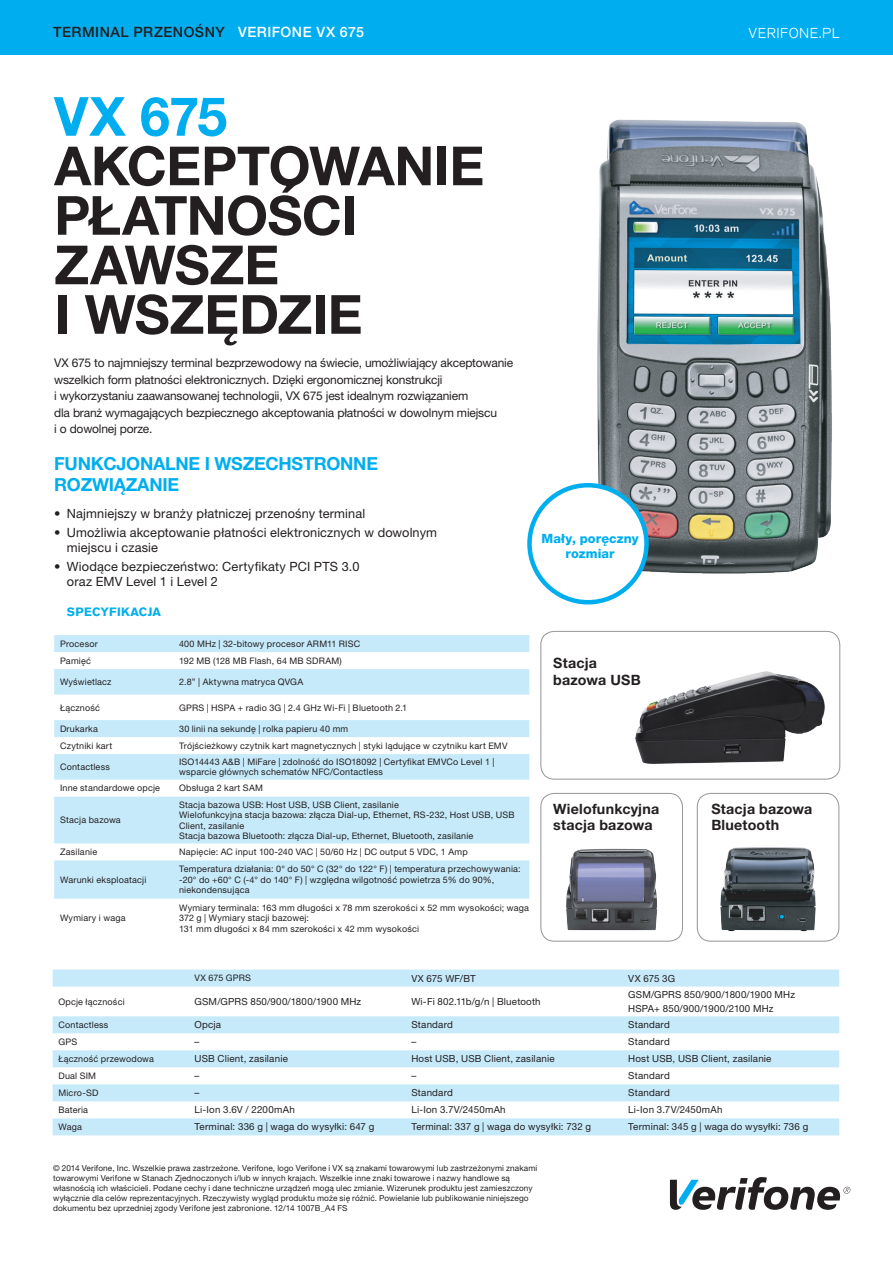
<style>
.page{position:relative;width:893px;height:1263px;background:#fff}
.page>*{position:absolute;margin:0;border:0;box-sizing:border-box;transform-origin:0 0}
.t1{font:700 54px/49.5px "Helvetica Neue LT Pro";letter-spacing:-.01em;color:#231f20}
.t2{font:700 18px "Helvetica Neue LT Pro";letter-spacing:-.015em;color:#00aeef}
.Caption_-_Feature_Bl{font:700 14.25px/16.5px "Helvetica Neue LT Pro";letter-spacing:.01em;color:#231f20}
.t3{font:500 14.25px "Helvetica Neue LT Pro";letter-spacing:.035em;color:#231f20}
.t4{font:300 14.25px "Akzidenz Grotesk BE";letter-spacing:.035em;color:#fff}
.t5{font:12.75px/15px "Helvetica Neue LT Pro";letter-spacing:.01em;color:#231f20}
.Caption_-_Circle{font:800 12.75px/15px "Helvetica Neue LT Pro";letter-spacing:.005em;color:#00aeef;text-align:center}
.t6{font:12px/16.5px "Helvetica Neue LT Pro";letter-spacing:-.015em;color:#231f20}
.t7{font:700 12px "Akzidenz Grotesk BE";letter-spacing:.025em;color:#00aeef}
.Table_Specs_T1{font:9.75px "Helvetica Neue LT Pro";letter-spacing:.02em;color:#231f20}
.Table_Specs_T1-2{font:9px/10.5px "Helvetica Neue LT Pro";letter-spacing:.02em;color:#231f20}
.Footnote{font:8.25px/9.9px "Helvetica Neue LT Pro";letter-spacing:.01em;color:#231f20}
.s1{color:#fff}
.s2{color:#00aeef}
</style>
<div class="page">
<div style="left:0;top:0;width:893px;height:54px;background:#00aeef"></div>
<svg style="left:670px;top:1177px;width:180px;height:33px"></svg>
<img style="left:577px;top:119px;width:255px;height:455px">
<div style="left:529px;top:485px;width:117px;height:117px;background:#fff;border-radius:50%"></div>
<div style="left:527px;top:483px;width:122px;height:121px;border:4px solid #00aeef;border-radius:50%"></div>
<div style="left:540px;top:631px;width:300px;height:148px;border:1px solid #939598;border-radius:14px"></div>
<div style="left:540px;top:793px;width:143px;height:148px;border:1px solid #939598;border-radius:14px"></div>
<div style="left:697px;top:793px;width:142px;height:148px;border:1px solid #939598;border-radius:14px"></div>
<svg style="left:54px;top:635px;width:475px;height:264px;fill:#c6eafa"></svg>
<img style="left:635px;top:671px;width:190px;height:93px">
<img style="left:566px;top:848px;width:92px;height:83px">
<img style="left:720px;top:847px;width:96px;height:85px">
<svg style="left:53px;top:969px;width:786px;height:166px"></svg>
<p class="t3" style="left:53px;top:24px;width:312px">TERMINAL PRZENOŚNY <span class="s1">VERIFONE VX 675</span></p>
<p class="t4" style="left:749px;top:25px;width:93px">VERIFONE.PL</p>
<p class="t1" style="left:54px;top:91px;width:432px"><span class="s2">VX 675<br></span>AKCEPTOWANIE<br>PŁATNOŚCI<br>ZAWSZE<br>I WSZĘDZIE</p>
<p class="t6" style="left:54px;top:355px;width:460px">VX 675 to najmniejszy terminal bezprzewodowy na świecie, umożliwiający akceptowanie wszelkich form płatności elektronicznych. Dzięki ergonomicznej konstrukcji<br>i wykorzystaniu zaawansowanej technologii, VX 675 jest idealnym rozwiązaniem<br>dla branż wymagających bezpiecznego akceptowania płatności w dowolnym miejscu<br>i o dowolnej porze.</p>
<p class="t2" style="left:54px;top:453px;width:325px">FUNKCJONALNE I WSZECHSTRONNE</p>
<p class="t2" style="left:54px;top:473px;width:126px">ROZWIĄZANIE</p>
<p class="t5" style="left:54px;top:506px;width:312px">• Najmniejszy w branży płatniczej przenośny terminal</p>
<p class="t5" style="left:67px;top:525px;width:372px;text-indent:-13px">• Umożliwia akceptowanie płatności elektronicznych w dowolnym miejscu i czasie</p>
<p class="t5" style="left:67px;top:559px;width:294px;text-indent:-13px">• Wiodące bezpieczeństwo: Certyfikaty PCI PTS 3.0 oraz EMV Level 1 i Level 2</p>
<p class="t7" style="left:67px;top:605px;width:96px">SPECYFIKACJA</p>
<p class="Table_Specs_T1-2" style="left:60px;top:638px;width:39px">Procesor</p>
<p class="Table_Specs_T1-2" style="left:179px;top:638px;width:183px">400 MHz | 32-bitowy procesor ARM11 RISC</p>
<p class="Table_Specs_T1-2" style="left:60px;top:655px;width:32px">Pamięć</p>
<p class="Table_Specs_T1-2" style="left:179px;top:655px;width:164px">192 MB (128 MB Flash, 64 MB SDRAM)</p>
<p class="Table_Specs_T1-2" style="left:60px;top:676px;width:53px">Wyświetlacz</p>
<p class="Table_Specs_T1-2" style="left:179px;top:676px;width:126px">2.8” | Aktywna matryca QVGA</p>
<p class="Table_Specs_T1-2" style="left:60px;top:702px;width:42px">Łączność</p>
<p class="Table_Specs_T1-2" style="left:179px;top:702px;width:230px">GPRS | HSPA + radio 3G | 2.4 GHz Wi-Fi | Bluetooth 2.1</p>
<p class="Table_Specs_T1-2" style="left:60px;top:723px;width:39px">Drukarka</p>
<p class="Table_Specs_T1-2" style="left:179px;top:723px;width:171px">30 linii na sekundę | rolka papieru 40 mm</p>
<p class="Table_Specs_T1-2" style="left:60px;top:740px;width:54px">Czytniki kart</p>
<p class="Table_Specs_T1-2" style="left:179px;top:740px;width:330px">Trójścieżkowy czytnik kart magnetycznych | styki lądujące w czytniku kart EMV</p>
<p class="Table_Specs_T1-2" style="left:60px;top:761px;width:51px">Contactless</p>
<p class="Table_Specs_T1-2" style="left:179px;top:756px;width:317px">ISO14443 A&amp;B | MiFare | zdolność do ISO18092 | Certyfikat EMVCo Level 1 | wsparcie głównych schematów NFC/Contactless</p>
<p class="Table_Specs_T1-2" style="left:60px;top:783px;width:101px">Inne standardowe opcje</p>
<p class="Table_Specs_T1-2" style="left:179px;top:783px;width:85px">Obsługa 2 kart SAM</p>
<p class="Table_Specs_T1-2" style="left:60px;top:815px;width:62px">Stacja bazowa</p>
<p class="Table_Specs_T1-2" style="left:179px;top:799px;width:221px">Stacja bazowa USB: Host USB, USB Client, zasilanie</p>
<p class="Table_Specs_T1-2" style="left:179px;top:809px;width:337px">Wielofunkcyjna stacja bazowa: złącza Dial-up, Ethernet, RS-232, Host USB, USB<br>Client, zasilanie</p>
<p class="Table_Specs_T1-2" style="left:179px;top:830px;width:296px">Stacja bazowa Bluetooth: złącza Dial-up, Ethernet, Bluetooth, zasilanie</p>
<p class="Table_Specs_T1-2" style="left:60px;top:846px;width:39px">Zasilanie</p>
<p class="Table_Specs_T1-2" style="left:179px;top:846px;width:290px">Napięcie: AC input 100-240 VAC | 50/60 Hz | DC output 5 VDC, 1 Amp</p>
<p class="Table_Specs_T1-2" style="left:60px;top:874px;width:88px">Warunki eksploatacji</p>
<p class="Table_Specs_T1-2" style="left:179px;top:864px;width:343px">Temperatura działania: 0° do 50° C (32° do 122° F) | temperatura przechowywania: -20° do +60° C (-4° do 140° F) | względna wilgotność powietrza 5% do 90%, niekondensująca</p>
<p class="Table_Specs_T1-2" style="left:60px;top:912px;width:67px">Wymiary i waga</p>
<p class="Table_Specs_T1-2" style="left:179px;top:902px;width:351px">Wymiary terminala: 163 mm długości x 78 mm szerokości x 52 mm wysokości; waga<br>372 g | Wymiary stacji bazowej:</p>
<p class="Table_Specs_T1-2" style="left:179px;top:923px;width:242px">131 mm długości x 84 mm szerokości x 42 mm wysokości</p>
<p class="Caption_-_Circle" style="left:541px;top:531px;width:99px">Mały, poręczny rozmiar</p>
<p class="Caption_-_Feature_Bl" style="left:553px;top:654px;width:45px">Stacja</p>
<p class="Caption_-_Feature_Bl" style="left:553px;top:671px;width:89px">bazowa USB</p>
<p class="Caption_-_Feature_Bl" style="left:553px;top:800px;width:108px">Wielofunkcyjna stacja bazowa</p>
<p class="Caption_-_Feature_Bl" style="left:711px;top:800px;width:103px">Stacja bazowa<br>Bluetooth</p>
<p class="Table_Specs_T1-2" style="left:194px;top:973px;width:58px">VX 675 GPRS</p>
<p class="Table_Specs_T1" style="left:411px;top:972px;width:66px">VX 675 WF/BT</p>
<p class="Table_Specs_T1" style="left:628px;top:972px;width:48px">VX 675 3G</p>
<p class="Table_Specs_T1-2" style="left:58px;top:996px;width:68px">Opcje łączności</p>
<p class="Table_Specs_T1" style="left:194px;top:996px;width:168px">GSM/GPRS 850/900/1800/1900 MHz</p>
<p class="Table_Specs_T1" style="left:411px;top:996px;width:131px">Wi-Fi 802.11b/g/n | Bluetooth</p>
<p class="Table_Specs_T1" style="left:628px;top:989px;width:168px">GSM/GPRS 850/900/1800/1900 MHz</p>
<p class="Table_Specs_T1" style="left:628px;top:1002px;width:147px">HSPA+ 850/900/1900/2100 MHz</p>
<p class="Table_Specs_T1-2" style="left:58px;top:1019px;width:51px">Contactless</p>
<p class="Table_Specs_T1" style="left:194px;top:1019px;width:28px">Opcja</p>
<p class="Table_Specs_T1" style="left:411px;top:1019px;width:43px">Standard</p>
<p class="Table_Specs_T1" style="left:628px;top:1019px;width:43px">Standard</p>
<p class="Table_Specs_T1-2" style="left:58px;top:1036px;width:20px">GPS</p>
<p class="Table_Specs_T1" style="left:194px;top:1036px;width:6px">–</p>
<p class="Table_Specs_T1" style="left:411px;top:1036px;width:6px">–</p>
<p class="Table_Specs_T1" style="left:628px;top:1036px;width:43px">Standard</p>
<p class="Table_Specs_T1-2" style="left:58px;top:1053px;width:97px">Łączność przewodowa</p>
<p class="Table_Specs_T1" style="left:194px;top:1053px;width:95px">USB Client, zasilanie</p>
<p class="Table_Specs_T1" style="left:411px;top:1053px;width:145px">Host USB, USB Client, zasilanie</p>
<p class="Table_Specs_T1" style="left:628px;top:1053px;width:145px">Host USB, USB Client, zasilanie</p>
<p class="Table_Specs_T1-2" style="left:58px;top:1070px;width:39px">Dual SIM</p>
<p class="Table_Specs_T1" style="left:194px;top:1070px;width:6px">–</p>
<p class="Table_Specs_T1" style="left:411px;top:1070px;width:6px">–</p>
<p class="Table_Specs_T1" style="left:628px;top:1070px;width:43px">Standard</p>
<p class="Table_Specs_T1-2" style="left:58px;top:1087px;width:42px">Micro-SD</p>
<p class="Table_Specs_T1" style="left:194px;top:1087px;width:6px">–</p>
<p class="Table_Specs_T1" style="left:411px;top:1087px;width:43px">Standard</p>
<p class="Table_Specs_T1" style="left:628px;top:1087px;width:43px">Standard</p>
<p class="Table_Specs_T1-2" style="left:58px;top:1104px;width:31px">Bateria</p>
<p class="Table_Specs_T1" style="left:194px;top:1104px;width:102px">Li-Ion 3.6V / 2200mAh</p>
<p class="Table_Specs_T1" style="left:411px;top:1104px;width:96px">Li-Ion 3.7V/2450mAh</p>
<p class="Table_Specs_T1" style="left:628px;top:1104px;width:96px">Li-Ion 3.7V/2450mAh</p>
<p class="Table_Specs_T1-2" style="left:58px;top:1121px;width:25px">Waga</p>
<p class="Table_Specs_T1" style="left:194px;top:1121px;width:181px">Terminal: 336 g | waga do wysyłki: 647 g</p>
<p class="Table_Specs_T1" style="left:411px;top:1121px;width:181px">Terminal: 337 g | waga do wysyłki: 732 g</p>
<p class="Table_Specs_T1" style="left:628px;top:1121px;width:182px">Terminal: 345 g | waga do wysyłki: 736 g</p>
<p class="Footnote" style="left:53px;top:1163px;width:486px">© 2014 Verifone, Inc. Wszelkie prawa zastrzeżone. Verifone, logo Verifone i VX są znakami towarowymi lub zastrzeżonymi znakami towarowymi Verifone w Stanach Zjednoczonych i/lub w innych krajach. Wszelkie inne znaki towarowe i nazwy handlowe są własnością ich właścicieli. Podane cechy i dane techniczne urządzeń mogą ulec zmianie. Wizerunek produktu jest zamieszczony wyłącznie dla celów reprezentacyjnych. Rzeczywisty wygląd produktu może się różnić. Powielanie lub publikowanie niniejszego dokumentu bez uprzedniej zgody Verifone jest zabronione. 12/14 1007B_A4 FS</p>
</div>
